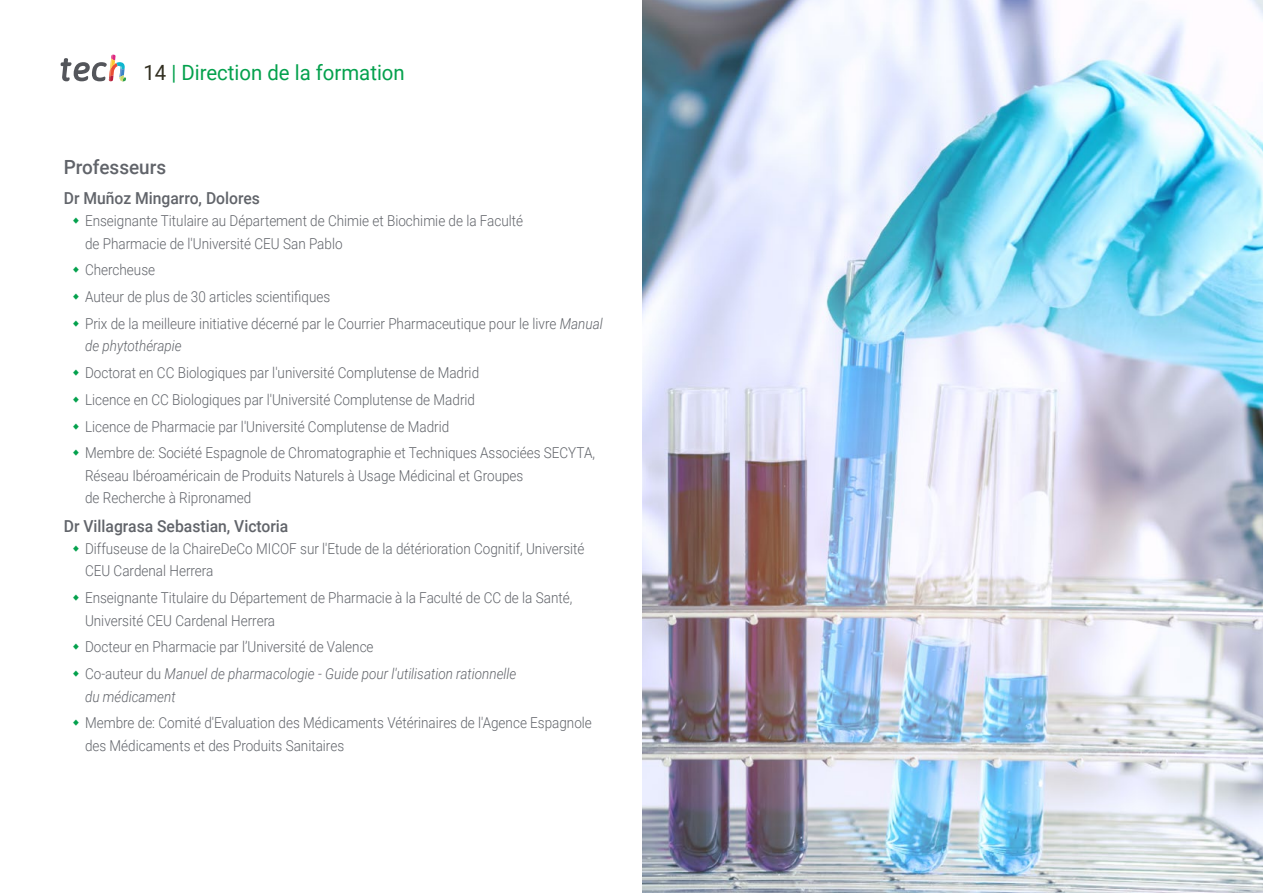
<style>
.page{position:relative;width:1263px;height:893px;background:#fff}
.page>*{position:absolute;margin:0;border:0;box-sizing:border-box;transform-origin:0 0}
.t1{font:21px "Roboto";color:#04a14d}
.t2{font:500 19.5px "Roboto";color:#61646a}
.t3{font:500 16.5px "Roboto";color:#61646a;scale:.95 1}
.t4{font:300 15px/22.5px "Roboto";color:#61646a;scale:.9 1}
.t5{font:italic 300 15px/26.7px "Roboto";color:#61646a;scale:.9 1}
.s1{color:#312e20}
.s2{font-style:italic}
.s3{font-style:normal}
</style>
<div class="page">
<svg style="left:61px;top:55px;width:65px;height:27px"></svg>
<img style="left:642px;top:0;width:621px;height:893px">
<h1 class="t1" style="left:144px;top:57px;width:263px"><span class="s1">14</span> | Direction de la formation</h1>
<h2 class="t2" style="left:64px;top:154px;width:104px">Professeurs</h2>
<p class="t3" style="left:64px;top:186px;width:208px">Dr Muñoz Mingarro, Dolores</p>
<p class="t4" style="left:85px;top:209px;width:488px">Enseignante Titulaire au Département de Chimie et Biochimie de la Faculté de Pharmacie de l'Université CEU San Pablo</p>
<p class="t4" style="left:85px;top:256px;width:577px;line-height:26.7px">Chercheuse<br>Auteur de plus de 30 articles scientifiques<br>Prix de la meilleure initiative décerné par le Courrier Pharmaceutique pour le livre <span class="s2">Manual</span></p>
<p class="t5" style="left:85px;top:332px;width:109px">de phytothérapie</p>
<p class="t4" style="left:85px;top:359px;width:568px;line-height:26.7px">Doctorat en CC Biologiques par l'université Complutense de Madrid<br>Licence en CC Biologiques par l'Université Complutense de Madrid<br>Licence de Pharmacie par l'Université Complutense de Madrid<br>Membre de: Société Espagnole de Chromatographie et Techniques Associées SECYTA,</p>
<p class="t4" style="left:85px;top:464px;width:489px">Réseau Ibéroaméricain de Produits Naturels à Usage Médicinal et Groupes de Recherche à Ripronamed</p>
<p class="t3" style="left:64px;top:514px;width:238px">Dr Villagrasa Sebastian, Victoria</p>
<p class="t4" style="left:85px;top:537px;width:556px">Diffuseuse de la ChaireDeCo MICOF sur l'Etude de la détérioration Cognitif, Université<br>CEU Cardenal Herrera</p>
<p class="t4" style="left:85px;top:586px;width:543px">Enseignante Titulaire du Département de Pharmacie à la Faculté de CC de la Santé,<br>Université CEU Cardenal Herrera</p>
<p class="t5" style="left:85px;top:633px;width:481px"><span class="s3">Docteur en Pharmacie par l’Université de Valence<br>Co-auteur du</span> Manuel de pharmacologie - Guide pour l'utilisation rationnelle</p>
<p class="t5" style="left:85px;top:682px;width:102px">du médicament</p>
<p class="t4" style="left:85px;top:711px;width:565px">Membre de: Comité d'Evaluation des Médicaments Vétérinaires de l'Agence Espagnole des Médicaments et des Produits Sanitaires</p>
</div>
